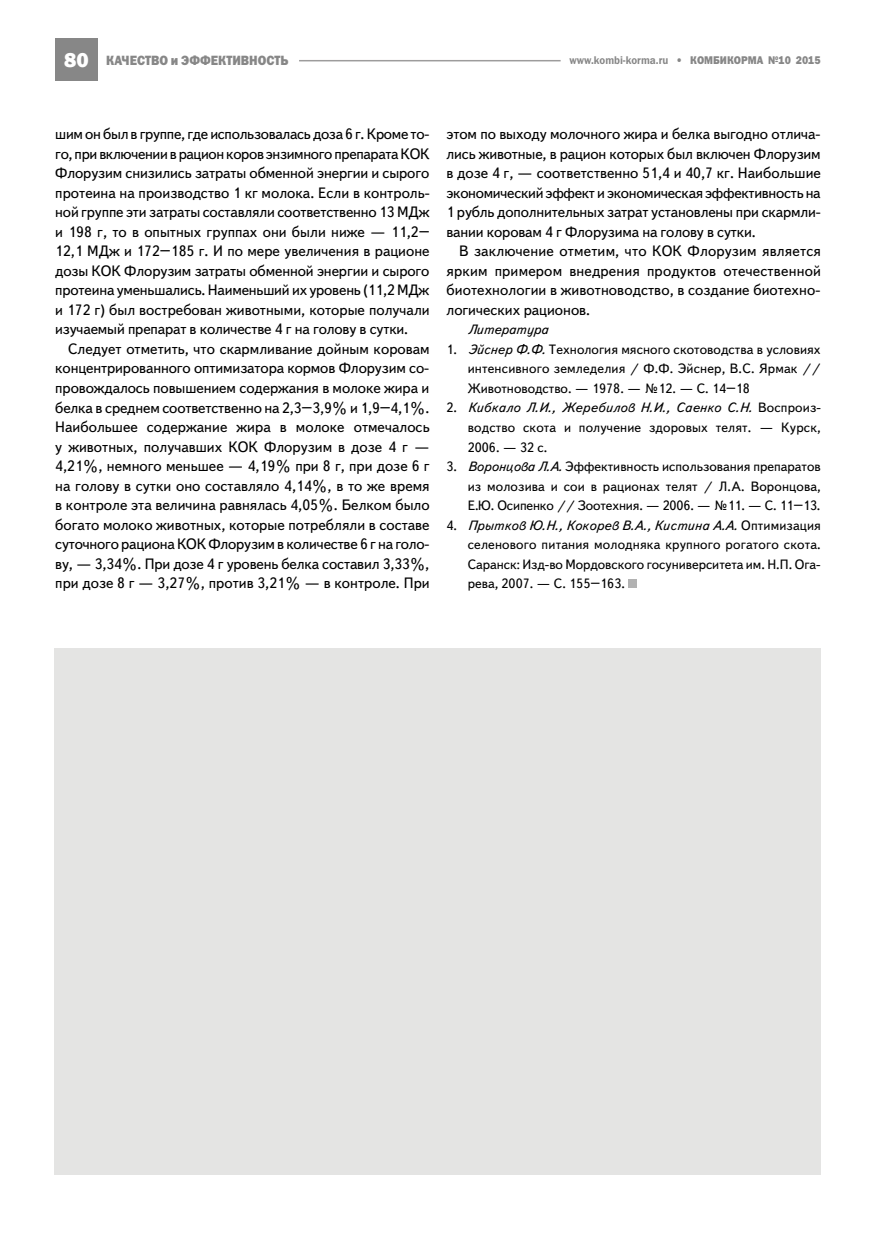
<style>
.page{position:relative;width:893px;height:1234px;background:#fff}
.page>*{position:absolute;margin:0;border:0;box-sizing:border-box;transform-origin:0 0}
.t1{font:15px/19.5px "Text Book C";letter-spacing:-.01em;color:#000;text-align:justify}
.t2{font:13.5px/19.5px "Text Book C";color:#000;text-align:justify}
.t3{font:13.5px "Franklin Gothic Heavy C";color:#878787;scale:.9 1}
.t4{font:italic 13.5px "Text Book C";color:#000}
.t5{font:11.25px "Franklin Gothic Demi C";color:#878787;scale:.9 1}
.t6{font:11.25px "Franklin Gothic Heavy C";color:#878787;scale:.9 1}
.s1{font-family:"Franklin Gothic";font-weight:800;font-size:21px;color:#fff}
.s2{font-family:"Franklin Gothic Heavy C"}
.s3{font-style:italic}
</style>
<div class="page">
<div style="left:55px;top:39px;width:43px;height:42px;background:#878787"></div>
<hr style="left:299px;top:60px;width:262px;height:1px;background:#9d9c9c">
<div style="left:629px;top:579px;width:8px;height:9px;background:#b2b2b2"></div>
<div style="left:54px;top:648px;width:767px;height:526px;background:#e4e4e3"></div>
<p class="t3" style="left:64px;top:53px;width:251px"><span class="s1">80</span> качество и эффективность</p>
<p class="t5" style="left:569px;top:54px;width:176px">www.kombi-korma.ru <span class="s2">• КОМБИКО</span></p>
<p class="t6" style="left:741px;top:54px;width:90px">РМА №10 2015</p>
<p class="t1" style="left:55px;top:125px;width:376px">шим он был в группе, где использовалась доза 6 г. Кроме то&shy;го, при включении в рацион коров энзимного препарата КОК Флорузим снизились затраты обменной энергии и сырого протеина на производство 1 кг молока. Если в контроль&shy;ной группе эти затраты составляли соответственно 13 МДж и 198 г, то в опытных группах они были ниже — 11,2– 12,1 МДж и 172–185 г. И по мере увеличения в рационе дозы КОК Флорузим затраты обменной энергии и сырого протеина уменьшались. Наименьший их уровень (11,2 МДж и 172 г) был востребован животными, которые получали изучаемый препарат в количестве 4 г на голову в сутки.</p>
<p class="t1" style="left:55px;top:339px;width:376px;text-indent:13px">Следует отметить, что скармливание дойным коровам концентрированного оптимизатора кормов Флорузим со&shy;провождалось повышением содержания в молоке жира и белка в среднем соответственно на 2,3–3,9% и 1,9–4,1%.<br>Наибольшее содержание жира в молоке отмечалось у животных, получавших КОК Флорузим в дозе 4 г — 4,21%, немного меньшее — 4,19% при 8 г, при дозе 6 г на голову в сутки оно составляло 4,14%, в то же время в контроле эта величина равнялась 4,05%. Белком было богато молоко животных, которые потребляли в составе суточного рациона КОК Флорузим в количестве 6 г на голо&shy;ву, — 3,34%. При дозе 4 г уровень белка составил 3,33%, при дозе 8 г — 3,27%, против 3,21% — в контроле. При</p>
<p class="t1" style="left:446px;top:125px;width:376px">этом по выходу молочного жира и белка выгодно отлича&shy;лись животные, в рацион которых был включен Флорузим в дозе 4 г, — соответственно 51,4 и 40,7 кг. Наибольшие экономический эффект и экономическая эффективность на 1 рубль дополнительных затрат установлены при скармли&shy;вании коровам 4 г Флорузима на голову в сутки.</p>
<p class="t1" style="left:446px;top:242px;width:376px;text-indent:13px">В заключение отметим, что КОК Флорузим является ярким примером внедрения продуктов отечественной биотехнологии в животноводство, в создание биотехно&shy;логических рационов.</p>
<p class="t4" style="left:468px;top:322px;width:82px">Литература</p>
<p class="t2" style="left:468px;top:340px;width:355px;text-indent:-21px">1. <span class="s3">Эйснер Ф.Ф.</span> Технология мясного скотоводства в условиях интенсивного земледелия / Ф.Ф. Эйснер, В.С. Ярмак // Животноводство. — 1978. — №12. — С. 14–18</p>
<p class="t2" style="left:468px;top:398px;width:355px;text-indent:-21px">2. <span class="s3">Кибкало Л.И., Жеребилов Н.И., Саенко С.Н.</span> Воспроиз&shy;водство скота и получение здоровых телят. — Курск, 2006. — 32 с.</p>
<p class="t2" style="left:468px;top:457px;width:355px;text-indent:-21px">3. <span class="s3">Воронцова Л.А.</span> Эффективность использования препаратов из молозива и сои в рационах телят / Л.А. Воронцова, Е.Ю. Осипенко // Зоотехния. — 2006. — №11. — С. 11–13.</p>
<p class="t2" style="left:468px;top:515px;width:355px;text-indent:-21px">4. <span class="s3">Прытков Ю.Н., Кокорев В.А., Кистина А.А.</span> Оптимизация селенового питания молодняка крупного рогатого скота.<br>Саранск: Изд-во Мордовского госуниверситета им. Н.П. Ога&shy;рева, 2007. — С. 155–163.</p>
</div>
